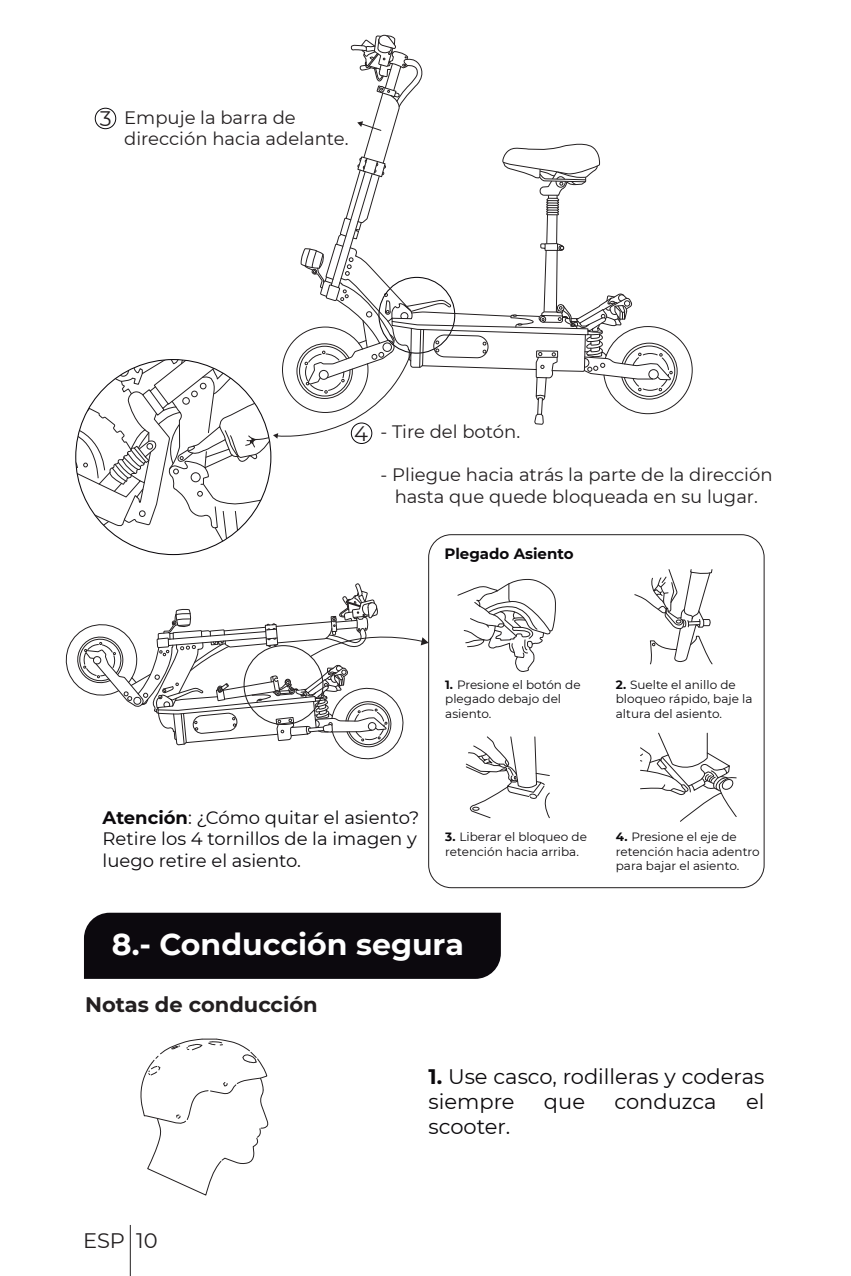
<style>
.page{position:relative;width:851px;height:1276px;background:#fff}
.page>*{position:absolute;margin:0;border:0;box-sizing:border-box;transform-origin:0 0}
.t1{font:700 30px "Montserrat";color:#fff}
.t2{font:21px/25.2px "Montserrat";color:#0b090c}
.t3{font:700 21px "Montserrat";color:#231f20}
.t4{font:21px "Montserrat";color:#231f20}
.t5{font:18px/21.6px "Montserrat";color:#231f20;text-align:center}
.t6{font:18px/21.6px "Montserrat";color:#0b090c}
.t7{font:700 15px "Montserrat";color:#0b090c}
.t8{font:12px/14.4px "Montserrat";color:#0b090c}
.s1{font-weight:700}
</style>
<div class="page">
<hr style="left:130px;top:1225px;width:1px;height:51px;background:#231f20">
<svg style="left:76px;top:34px;width:616px;height:520px"></svg>
<svg style="left:457px;top:579px;width:99px;height:93px"></svg>
<svg style="left:634px;top:569px;width:78px;height:95px"></svg>
<svg style="left:465px;top:736px;width:85px;height:82px"></svg>
<svg style="left:640px;top:732px;width:96px;height:90px"></svg>
<div style="left:428px;top:534px;width:336px;height:354px;border:1px solid #231f20;border-radius:23px"></div>
<svg style="left:65px;top:583px;width:363px;height:177px"></svg>
<svg style="left:140px;top:1038px;width:129px;height:158px"></svg>
<div style="left:84px;top:912px;width:417px;height:67px;background:#0c090e"></div>
<h2 class="t4" style="left:100px;top:104px;width:13px">3</h2>
<h3 class="t5" style="left:124px;top:106px;width:226px;text-align:left">Empuje la barra de dirección hacia adelante.</h3>
<h2 class="t4" style="left:354px;top:419px;width:15px">4</h2>
<h3 class="t5" style="left:380px;top:420px;width:141px">- Tire del botón.</h3>
<h3 class="t5" style="left:380px;top:463px;width:393px">- Pliegue hacia atrás la parte de la dirección hasta que quede bloqueada en su lugar.</h3>
<p class="t7" style="left:444px;top:543px;width:131px">Plegado Asiento</p>
<p class="t8" style="left:445px;top:677px;width:137px"><span class="s1">1.</span> Presione el botón de plegado debajo del asiento.</p>
<p class="t8" style="left:615px;top:677px;width:138px"><span class="s1">2.</span> Suelte el anillo de bloqueo rápido, baje la altura del asiento.</p>
<h3 class="t6" style="left:103px;top:806px;width:318px"><span class="s1">Atención</span>: ¿Cómo quitar el asiento?<br>Retire los 4 tornillos de la imagen y luego retire el asiento.</h3>
<p class="t8" style="left:445px;top:829px;width:143px"><span class="s1">3.</span> Liberar el bloqueo de retención hacia arriba.</p>
<p class="t8" style="left:615px;top:829px;width:145px"><span class="s1">4.</span> Presione el eje de retención hacia adentro para bajar el asiento.</p>
<h1 class="t1" style="left:112px;top:922px;width:353px">8.- Conducción segura</h1>
<h2 class="t3" style="left:85px;top:989px;width:234px">Notas de conducción</h2>
<h2 class="t2" style="left:428px;top:1063px;width:337px"><span class="s1">1.</span> Use casco, rodilleras y coderas siempre</h2>
<h2 class="t2" style="left:544px;top:1088px;width:43px">que</h2>
<h2 class="t2" style="left:614px;top:1088px;width:104px">conduzca</h2>
<h2 class="t2" style="left:746px;top:1088px;width:20px">el</h2>
<h2 class="t4" style="left:83px;top:1225px;width:76px">ESP 10</h2>
<h2 class="t2" style="left:428px;top:1113px;width:83px">scooter.</h2>
</div>
